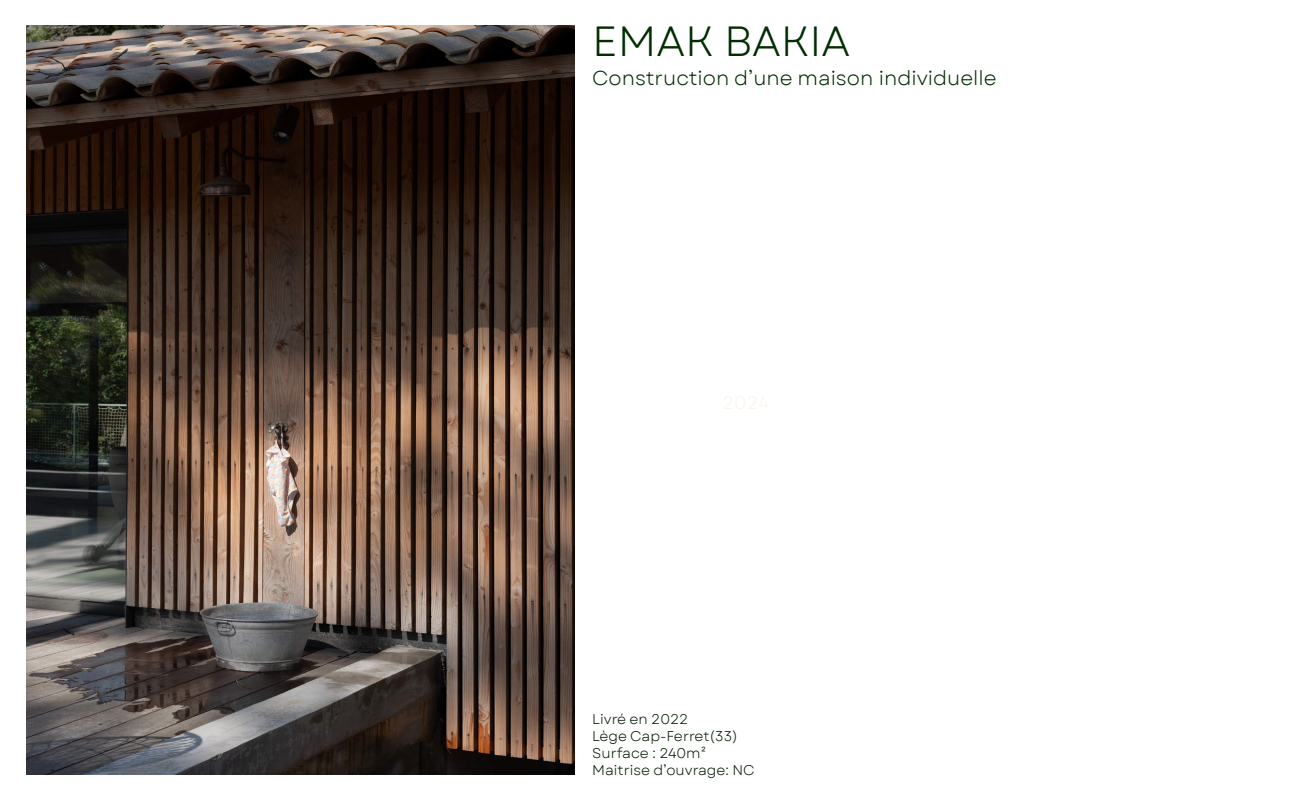
<style>
.page{position:relative;width:1297px;height:800px;background:#fff}
.page>*{position:absolute;margin:0;border:0;box-sizing:border-box;transform-origin:0 0}
.t1{font:42px "Garet";color:#022d00}
.t2{font:20px "Garet";color:#022d00}
.t3{font:14px/16.8px "Garet";color:#041903}
</style>
<div class="page">
<img style="left:26px;top:26px;width:548px;height:749px">
<h1 class="t1" style="left:592px;top:16px;width:259px">EMAK BAKIA</h1>
<h2 class="t2" style="left:592px;top:66px;width:406px">Construction d’une maison individuelle</h2>
<p class="t3" style="left:592px;top:711px;width:164px">Livré en 2022<br>Lège Cap-Ferret(33)<br>Surface : 240m²<br>Maitrise d’ouvrage: NC</p>
</div>
